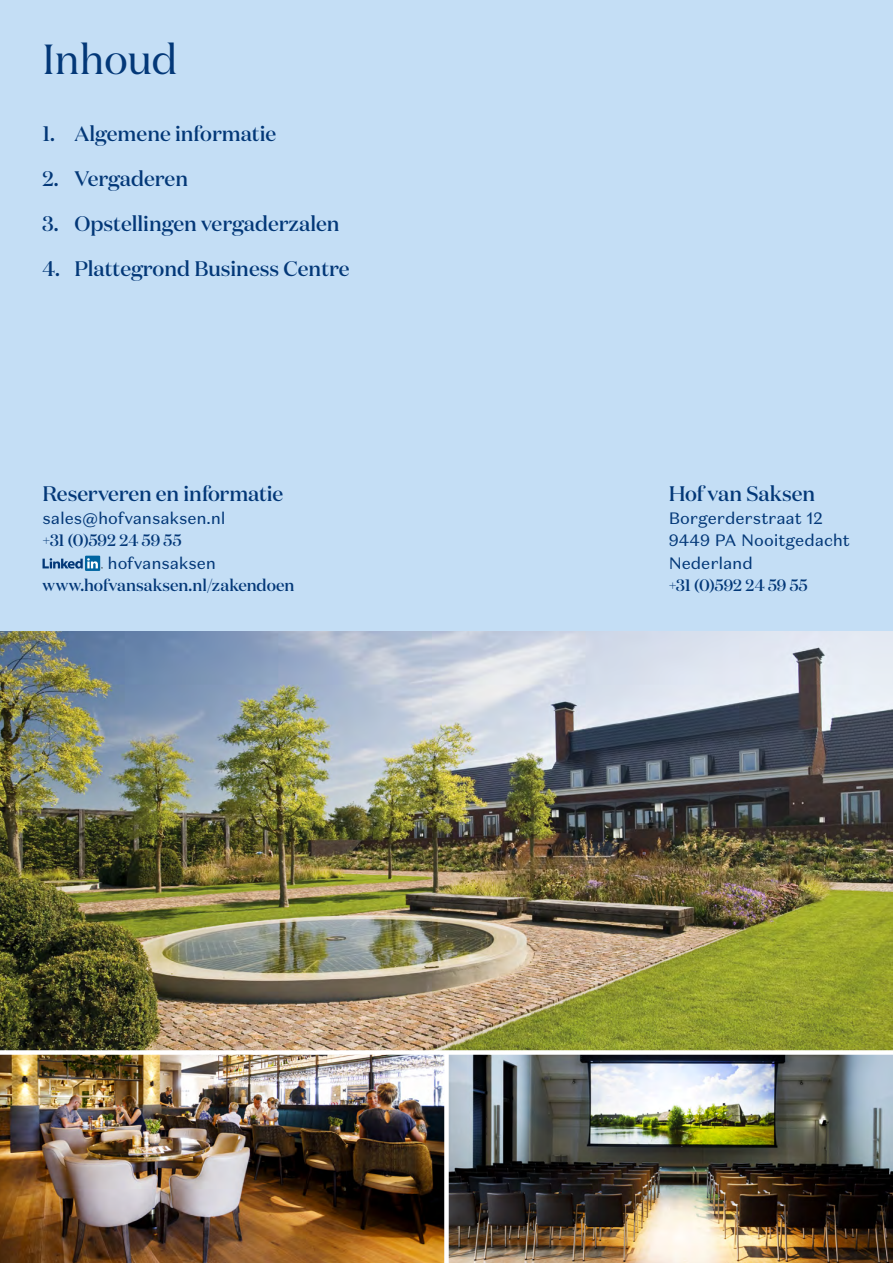
<style>
.page{position:relative;width:893px;height:1263px;background:#fff}
.page>*{position:absolute;margin:0;border:0;box-sizing:border-box;transform-origin:0 0}
.t1{font:42px "Domaine Display";color:#033878}
.t2{font:500 21px "Domaine Display";color:#033878}
.t3{font:16.5px/22.5px "Domaine Sans Text";letter-spacing:-.005em;color:#033878}
.t4{font:500 16.5px "Domaine Display";color:#033878}
</style>
<div class="page">
<div style="left:0;top:0;width:893px;height:655px;background:#c4def5"></div>
<img style="left:0;top:1055px;width:893px;height:208px">
<div style="left:85px;top:556px;width:15px;height:15px;background:#0065a1"></div>
<svg style="left:43px;top:558px;width:60px;height:11px"></svg>
<img style="left:0;top:631px;width:893px;height:419px">
<div style="left:444px;top:1052px;width:5px;height:211px;background:#fff"></div>
<h1 class="t1" style="left:43px;top:33px;width:137px">Inhoud</h1>
<p class="t2" style="left:43px;top:120px;width:235px">1. Algemene informatie</p>
<p class="t2" style="left:43px;top:165px;width:147px">2. Vergaderen</p>
<p class="t2" style="left:43px;top:210px;width:299px">3. Opstellingen vergaderzalen</p>
<p class="t2" style="left:43px;top:255px;width:309px">4. Plattegrond Business Centre</p>
<p class="t2" style="left:43px;top:480px;width:242px">Reserveren en informatie</p>
<p class="t3" style="left:43px;top:506px;width:185px">sales@hofvansaksen.nl</p>
<p class="t4" style="left:43px;top:530px;width:141px">+31 (0)592 24 59 55</p>
<p class="t3" style="left:108px;top:551px;width:110px">hofvansaksen</p>
<p class="t4" style="left:43px;top:575px;width:253px">www.hofvansaksen.nl/zakendoen</p>
<p class="t2" style="left:669px;top:480px;width:148px">Hof van Saksen</p>
<p class="t3" style="left:669px;top:506px;width:183px">Borgerderstraat 12<br>9449 PA Nooitgedacht<br>Nederland</p>
<p class="t4" style="left:669px;top:575px;width:141px">+31 (0)592 24 59 55</p>
</div>
